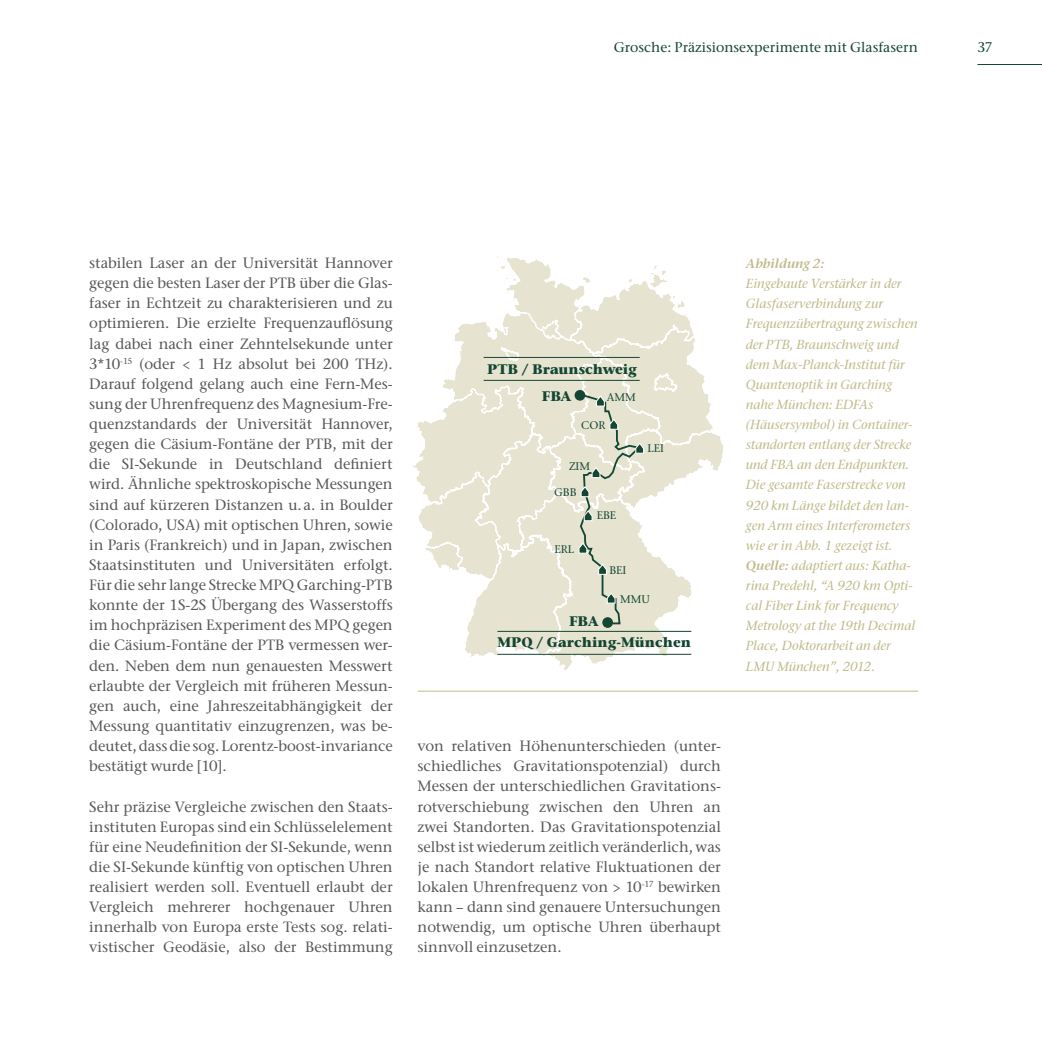
<style>
.page{position:relative;width:1042px;height:1042px;background:#fff}
.page>*{position:absolute;margin:0;border:0;box-sizing:border-box;transform-origin:0 0}
.t1{font:500 14.88px/20.1px "Stone Ser ITC Std";letter-spacing:-.005em;color:#57585a;text-align:justify}
.t2{font:500 14px "Stone Ser ITC Std";color:#144634}
.t3{font:700 13.83px "Stone Ser ITC Std";color:#144634}
.t4{font:italic 500 13.12px/20.1px "Stone Ser ITC Std";color:#c0bb8b}
.t5{font:italic 600 13.12px "Stone Ser ITC Std";color:#c0bb8b}
.t6{font:500 11.03px "Stone Ser ITC Std";color:#144634}
.s1{font-weight:600}
</style>
<div class="page">
<hr style="left:977px;top:64px;width:65px;height:1px;background:#144634">
<svg style="left:412px;top:256px;width:311px;height:415px"></svg>
<div style="left:602px;top:617px;width:11px;height:11px;background:#144634;border-radius:50%"></div>
<div style="left:574px;top:390px;width:11px;height:11px;background:#144634;border-radius:50%"></div>
<hr style="left:497px;top:631px;width:194px;height:1px;background:#144634">
<hr style="left:484px;top:357px;width:156px;height:1px;background:#144634">
<hr style="left:497px;top:654px;width:194px;height:1px;background:#144634">
<hr style="left:484px;top:380px;width:156px;height:1px;background:#144634">
<hr style="left:417px;top:691px;width:501px;height:1px;background:#c0bb8b">
<p class="t2" style="left:614px;top:39px;width:306px">Grosche: Präzisionsexperimente mit Glasfasern</p>
<p class="t2" style="left:977px;top:39px;width:17px">37</p>
<p class="t1" style="left:89px;top:253px;width:305px">stabilen Laser an der Universität Hannover gegen die besten Laser der PTB über die Glas&shy;faser in Echtzeit zu charakterisieren und zu optimieren. Die erzielte Frequenzauflösung lag dabei nach einer Zehntelsekunde unter 3*10<sup>-15</sup> (oder &lt; 1 Hz absolut bei 200 THz).<br>Darauf folgend gelang auch eine Fern-Mes&shy;sung der Uhrenfrequenz des Magnesium-Fre&shy;quenzstandards der Universität Hannover, gegen die Cäsium-Fontäne der PTB, mit der die SI-Sekunde in Deutschland definiert wird. Ähnliche spektroskopische Messungen sind auf kürzeren Distanzen u.a. in Boulder (Colorado, USA) mit optischen Uhren, sowie in Paris (Frankreich) und in Japan, zwischen Staatsinstituten und Universitäten erfolgt.<br>Für die sehr lange Strecke MPQ Garching-PTB konnte der 1S-2S Übergang des Wasserstoffs im hochpräzisen Experiment des MPQ gegen die Cäsium-Fontäne der PTB vermessen wer&shy;den. Neben dem nun genauesten Messwert erlaubte der Vergleich mit früheren Messun&shy;gen auch, eine Jahreszeitabhängigkeit der Messung quantitativ einzugrenzen, was be&shy;deutet, dass die sog. Lorentz-boost-invariance bestätigt wurde [10].</p>
<p class="t1" style="left:89px;top:796px;width:305px">Sehr präzise Vergleiche zwischen den Staats&shy;instituten Europas sind ein Schlüsselelement für eine Neudefinition der SI-Sekunde, wenn die SI-Sekunde künftig von optischen Uhren realisiert werden soll. Eventuell erlaubt der Vergleich mehrerer hochgenauer Uhren innerhalb von Europa erste Tests sog. relati&shy;vistischer Geodäsie, also der Bestimmung</p>
<p class="t3" style="left:487px;top:360px;width:152px">PTB / Braunschweig</p>
<p class="t3" style="left:542px;top:387px;width:31px">FBA</p>
<p class="t6" style="left:607px;top:391px;width:30px">AMM</p>
<p class="t6" style="left:581px;top:419px;width:26px">COR</p>
<p class="t6" style="left:569px;top:459px;width:23px">ZIM</p>
<p class="t6" style="left:554px;top:485px;width:24px">GBB</p>
<p class="t6" style="left:554px;top:543px;width:21px">ERL</p>
<p class="t6" style="left:597px;top:509px;width:21px">EBE</p>
<p class="t6" style="left:647px;top:441px;width:18px">LEI</p>
<p class="t3" style="left:569px;top:612px;width:31px">FBA</p>
<p class="t6" style="left:609px;top:564px;width:19px">BEI</p>
<p class="t6" style="left:620px;top:592px;width:31px">MMU</p>
<p class="t3" style="left:497px;top:633px;width:195px">MPQ / Garching-München</p>
<p class="t5" style="left:746px;top:255px;width:80px">Abbildung 2:</p>
<p class="t4" style="left:746px;top:273px;width:173px">Eingebaute Verstärker in der<br>Glasfaserverbindung zur<br>Frequenzübertragung zwischen der PTB, Braunschweig und dem Max-Planck-Institut für<br>Quantenoptik in Garching nahe München: EDFAs (Häusersymbol) in Container&shy;standorten entlang der Strecke und FBA an den Endpunkten.<br>Die gesamte Faserstrecke von<br>920 km Länge bildet den lan&shy;gen Arm eines Interferometers wie er in Abb. 1 gezeigt ist.<br><span class="s1">Quelle:</span> adaptiert aus: Katha&shy;rina Predehl, “A 920 km Opti&shy;cal Fiber Link for Frequency<br>Metrology at the 19th Decimal<br>Place, Doktorarbeit an der<br>LMU München”, 2012.</p>
<p class="t1" style="left:417px;top:736px;width:305px">von relativen Höhenunterschieden (unter&shy;schiedliches Gravitationspotenzial) durch Messen der unterschiedlichen Gravitations&shy;rotverschiebung zwischen den Uhren an zwei Standorten. Das Gravitationspotenzial selbst ist wiederum zeitlich veränderlich, was je nach Standort relative Fluktuationen der lokalen Uhrenfrequenz von &gt; 10<sup>-17</sup> bewirken kann – dann sind genauere Untersuchungen notwendig, um optische Uhren überhaupt sinnvoll einzusetzen.</p>
</div>
